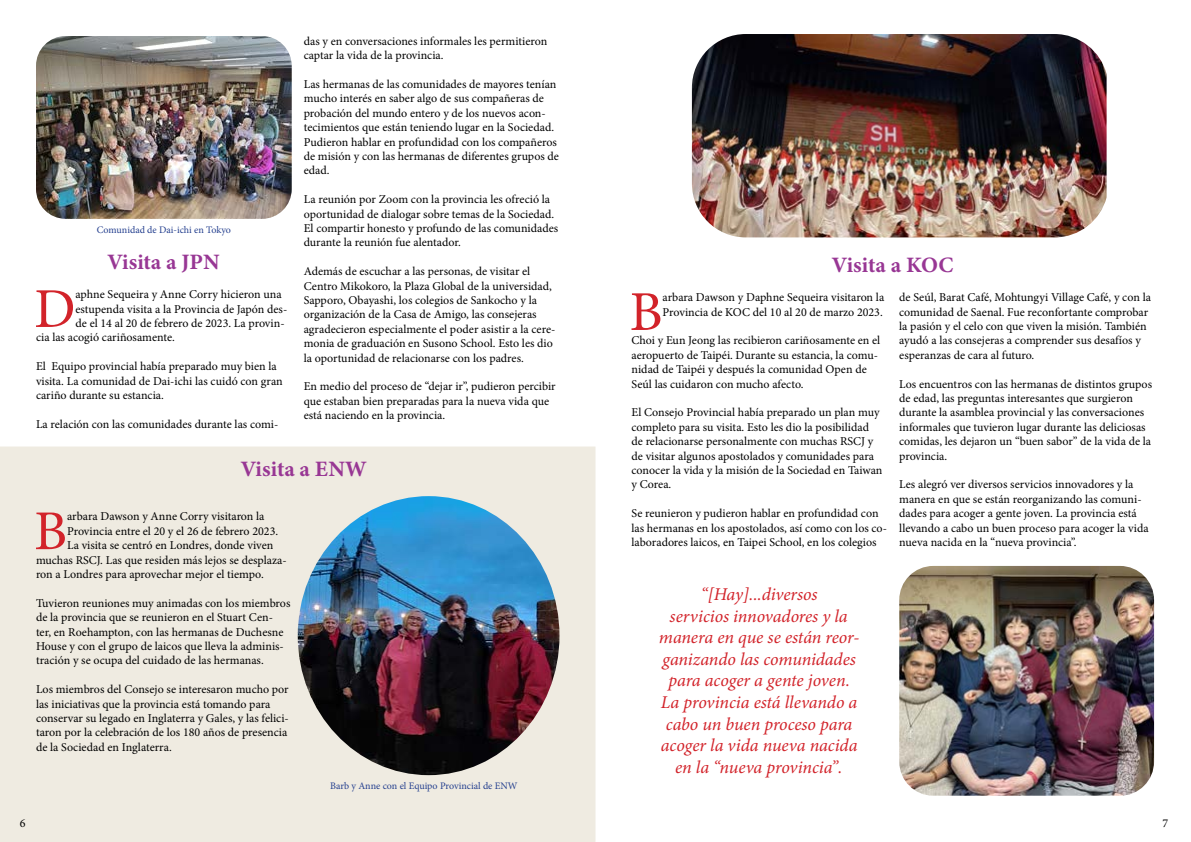
<style>
.page{position:relative;width:1191px;height:842px;background:#fff}
.page>*{position:absolute;margin:0;border:0;box-sizing:border-box;transform-origin:0 0}
.t1{font:56.3px "Minion Pro";color:#d2232a}
.t2{font:22px "Minion Variable Concept";color:#983794}
.t3{font:italic 18px/21.6px "Minion Pro";letter-spacing:-.005em;color:#d2232a;text-align:center}
.t4{font:12px/14.4px "Minion Pro";color:#000}
.t5{font:10px "Minion Pro";color:#25408f}
</style>
<div class="page">
<div style="left:0;top:446px;width:595px;height:396px;background:#efebe1"></div>
<img style="left:36px;top:36px;width:256px;height:183px">
<img style="left:298px;top:496px;width:261px;height:279px">
<img style="left:692px;top:34px;width:414px;height:203px">
<img style="left:899px;top:566px;width:255px;height:230px">
<p class="t5" style="left:97px;top:223px;width:136px">Comunidad de Dai-ichi en Tokyo</p>
<h2 class="t2" style="left:108px;top:247px;width:113px">Visita a JPN</h2>
<h1 class="t1" style="left:34px;top:271px;width:43px">D</h1>
<p class="t4" style="left:76px;top:287px;width:207px">aphne Sequeira y Anne Corry hicieron una</p>
<p class="t4" style="left:76px;top:302px;width:213px">estupenda visita a la Provincia de Japón des-</p>
<p class="t4" style="left:76px;top:316px;width:211px">de el 14 al 20 de febrero de 2023. La provin-</p>
<p class="t4" style="left:36px;top:330px;width:140px">cia las acogió cariñosamente.</p>
<p class="t4" style="left:36px;top:359px;width:248px">El Equipo provincial había preparado muy bien la visita. La comunidad de Dai-ichi las cuidó con gran cariño durante su estancia.</p>
<p class="t4" style="left:36px;top:417px;width:244px">La relación con las comunidades durante las comi-</p>
<p class="t4" style="left:304px;top:34px;width:245px">das y en conversaciones informales les permitieron captar la vida de la provincia.</p>
<p class="t4" style="left:304px;top:77px;width:257px">Las hermanas de las comunidades de mayores tenían mucho interés en saber algo de sus compañeras de probación del mundo entero y de los nuevos acon&shy;tecimientos que están teniendo lugar en la Sociedad.<br>Pudieron hablar en profundidad con los compañeros de misión y con las hermanas de diferentes grupos de edad.</p>
<p class="t4" style="left:304px;top:192px;width:256px">La reunión por Zoom con la provincia les ofreció la oportunidad de dialogar sobre temas de la Sociedad.<br>El compartir honesto y profundo de las comunidades durante la reunión fue alentador.</p>
<p class="t4" style="left:304px;top:264px;width:253px">Además de escuchar a las personas, de visitar el Centro Mikokoro, la Plaza Global de la universidad, Sapporo, Obayashi, los colegios de Sankocho y la organización de la Casa de Amigo, las consejeras agradecieron especialmente el poder asistir a la cere&shy;monia de graduación en Susono School. Esto les dio la oportunidad de relacionarse con los padres.</p>
<p class="t4" style="left:304px;top:379px;width:253px">En medio del proceso de “dejar ir”, pudieron percibir que estaban bien preparadas para la nueva vida que está naciendo en la provincia.</p>
<h2 class="t2" style="left:241px;top:453px;width:126px">Visita a ENW</h2>
<h1 class="t1" style="left:34px;top:493px;width:35px">B</h1>
<p class="t4" style="left:67px;top:509px;width:199px">arbara Dawson y Anne Corry visitaron la</p>
<p class="t4" style="left:67px;top:524px;width:213px">Provincia entre el 20 y el 26 de febrero 2023.</p>
<p class="t4" style="left:67px;top:538px;width:208px">La visita se centró en Londres, donde viven</p>
<p class="t4" style="left:36px;top:553px;width:252px">muchas RSCJ. Las que residen más lejos se desplaza-</p>
<p class="t4" style="left:36px;top:567px;width:229px">ron a Londres para aprovechar mejor el tiempo.</p>
<p class="t4" style="left:36px;top:596px;width:256px">Tuvieron reuniones muy animadas con los miembros de la provincia que se reunieron en el Stuart Cen&shy;ter, en Roehampton, con las hermanas de Duchesne House y con el grupo de laicos que lleva la adminis&shy;tración y se ocupa del cuidado de las hermanas.</p>
<p class="t4" style="left:36px;top:682px;width:254px">Los miembros del Consejo se interesaron mucho por las iniciativas que la provincia está tomando para conservar su legado en Inglaterra y Gales, y las felici&shy;taron por la celebración de los 180 años de presencia de la Sociedad en Inglaterra.</p>
<p class="t5" style="left:330px;top:779px;width:189px">Barb y Anne con el Equipo Provincial de ENW</p>
<h2 class="t2" style="left:832px;top:250px;width:123px">Visita a KOC</h2>
<h1 class="t1" style="left:629px;top:274px;width:35px">B</h1>
<p class="t4" style="left:662px;top:290px;width:223px">arbara Dawson y Daphne Sequeira visitaron la<br>Provincia de KOC del 10 al 20 de marzo 2023.</p>
<p class="t4" style="left:631px;top:333px;width:250px">Choi y Eun Jeong las recibieron cariñosamente en el aeropuerto de Taipéi. Durante su estancia, la comu&shy;nidad de Taipéi y después la comunidad Open de Seúl las cuidaron con mucho afecto.</p>
<p class="t4" style="left:631px;top:405px;width:252px">El Consejo Provincial había preparado un plan muy completo para su visita. Esto les dio la posibilidad de relacionarse personalmente con muchas RSCJ y de visitar algunos apostolados y comunidades para conocer la vida y la misión de la Sociedad en Taiwan y Corea.</p>
<p class="t4" style="left:631px;top:506px;width:257px">Se reunieron y pudieron hablar en profundidad con las hermanas en los apostolados, así como con los co&shy;laboradores laicos, en Taipei School, en los colegios</p>
<p class="t4" style="left:899px;top:290px;width:253px">de Seúl, Barat Café, Mohtungyi Village Café, y con la comunidad de Saenal. Fue reconfortante comprobar la pasión y el celo con que viven la misión. También ayudó a las consejeras a comprender sus desafíos y esperanzas de cara al futuro.</p>
<p class="t4" style="left:899px;top:377px;width:254px">Los encuentros con las hermanas de distintos grupos de edad, las preguntas interesantes que surgieron durante la asamblea provincial y las conversaciones informales que tuvieron lugar durante las deliciosas comidas, les dejaron un “buen sabor” de la vida de la provincia.</p>
<p class="t4" style="left:899px;top:477px;width:251px">Les alegró ver diversos servicios innovadores y la manera en que se están reorganizando las comuni&shy;dades para acoger a gente joven. La provincia está llevando a cabo un buen proceso para acoger la vida nueva nacida en la “nueva provincia”.</p>
<h3 class="t3" style="left:659px;top:583px;width:202px">“[Hay]...diversos<br>servicios innovadores y la manera en que se están reor&shy;ganizando las comunidades para acoger a gente joven.<br>La provincia está llevando a cabo un buen proceso para acoger la vida nueva nacida en la “nueva provincia”.</h3>
<p class="t4" style="left:20px;top:815px;width:7px">6</p>
<p class="t4" style="left:1162px;top:815px;width:7px">7</p>
</div>
